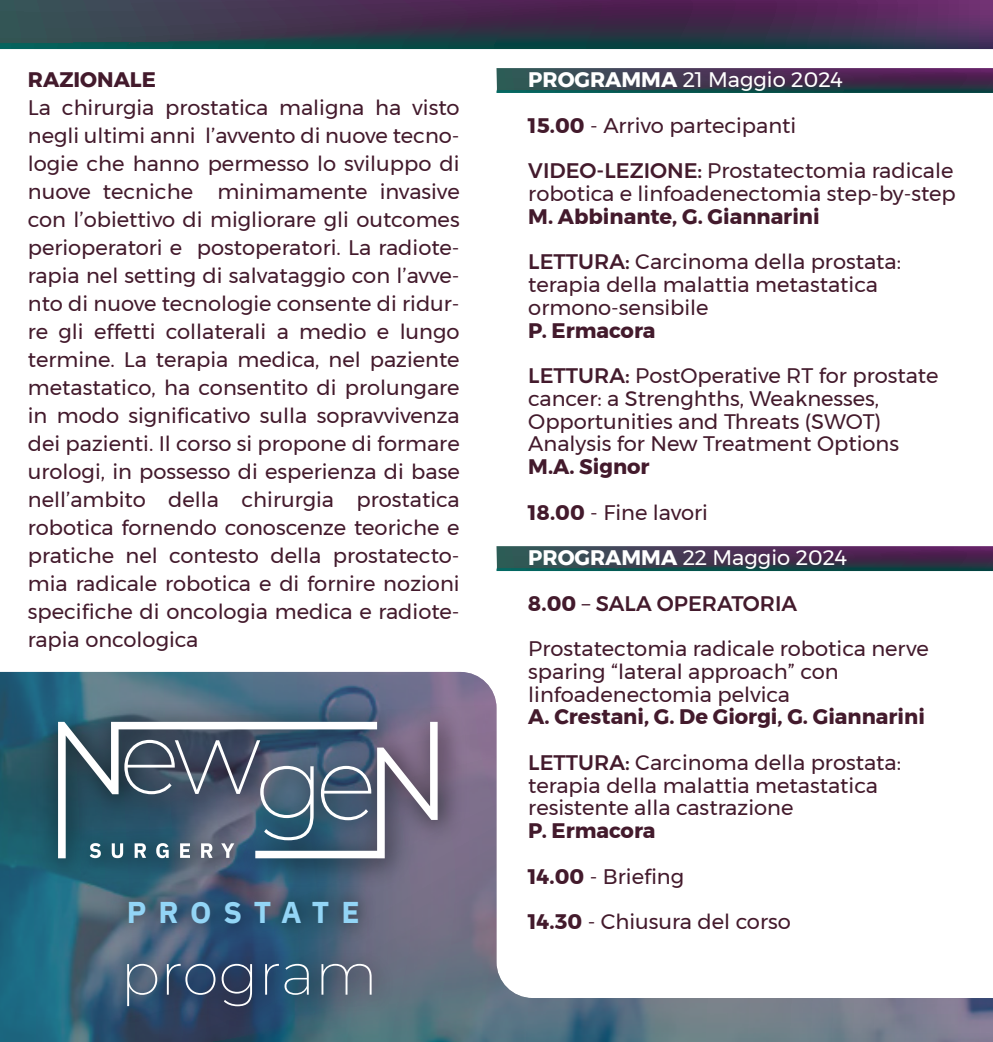
<style>
.page{position:relative;width:993px;height:1042px;background:#fff}
.page>*{position:absolute;margin:0;border:0;box-sizing:border-box;transform-origin:0 0}
.t1{font:200 58.98px "Montserrat";color:#fff}
.t2{font:700 29.93px "IBM Plex Sans Thai Looped";letter-spacing:.39em;color:#93d5f6}
.t3{font:21px/28px "Montserrat";color:#431a2c}
.t4{font:700 21px/45.5px "Montserrat";color:#431a2c}
.s1{font-weight:700;color:#fff}
.s2{color:#fff}
.s3{font-weight:700}
.s4{font-weight:500}
.s5{font-weight:400}
</style>
<div class="page">
<img style="left:0;top:672px;width:992px;height:370px">
<svg style="left:0;top:0;width:992px;height:49px"></svg>
<svg style="left:496px;top:546px;width:496px;height:25px"></svg>
<svg style="left:496px;top:68px;width:496px;height:25px"></svg>
<img style="left:100px;top:893px;width:286px;height:28px">
<img style="left:98px;top:921px;width:310px;height:119px">
<img style="left:30px;top:693px;width:442px;height:200px">
<svg style="left:58px;top:722px;width:54px;height:136px"></svg>
<svg style="left:112px;top:722px;width:325px;height:136px"></svg>
<p class="t4" style="left:28px;top:57px;width:129px">RAZIONALE</p>
<p class="t3" style="left:28px;top:94px;width:433px;text-align:justify">La chirurgia prostatica maligna ha visto negli ultimi anni l’avvento di nuove tecno&shy;logie che hanno permesso lo sviluppo di nuove tecniche minimamente invasive con l’obiettivo di migliorare gli outcomes perioperatori e postoperatori. La radiote&shy;rapia nel setting di salvataggio con l’avve&shy;nto di nuove tecnologie consente di ridur&shy;re gli effetti collaterali a medio e lungo termine. La terapia medica, nel paziente metastatico, ha consentito di prolungare in modo significativo sulla sopravvivenza dei pazienti. Il corso si propone di formare urologi, in possesso di esperienza di base nell’ambito della chirurgia prostatica robotica fornendo conoscenze teoriche e pratiche nel contesto della prostatecto&shy;mia radicale robotica e di fornire nozioni specifiche di oncologia medica e radiote&shy;rapia oncologica</p>
<h2 class="t2" style="left:127px;top:895px;width:234px">PROSTATE</h2>
<h1 class="t1" style="left:121px;top:934px;width:258px">program</h1>
<p class="t3" style="left:528px;top:57px;width:426px;line-height:45.5px"><span class="s1">PROGRAMMA</span> <span class="s2">21 Maggio 2024<br></span><span class="s3">15.00</span> - Arrivo partecipanti<br><span class="s4">VIDEO-LEZIONE:</span> Prostatectomia radicale</p>
<p class="t3" style="left:528px;top:179px;width:429px">robotica e linfoadenectomia step-by-step</p>
<p class="t4" style="left:528px;top:194px;width:374px">M. Abbinante, G. Giannarini<br><span class="s4">LETTURA:</span> <span class="s5">Carcinoma della prostata:</span></p>
<p class="t3" style="left:528px;top:273px;width:351px;line-height:22.8px">terapia della malattia metastatica ormono-sensibile</p>
<p class="t3" style="left:528px;top:307px;width:411px;line-height:45.5px"><span class="s3">P. Ermacora<br></span><span class="s4">LETTURA:</span> PostOperative RT for prostate</p>
<p class="t3" style="left:528px;top:387px;width:372px;line-height:22.8px">cancer: a Strenghths, Weaknesses,<br>Opportunities and Threats (SWOT)<br>Analysis for New Treatment Options</p>
<p class="t3" style="left:528px;top:444px;width:402px;line-height:45.5px"><span class="s3">M.A. Signor<br>18.00</span> - Fine lavori<br><span class="s1">PROGRAMMA</span> <span class="s2">22 Maggio 2024<br></span><span class="s3">8.00</span> – <span class="s4">SALA OPERATORIA<br></span>Prostatectomia radicale robotica nerve</p>
<p class="t3" style="left:528px;top:660px;width:312px;line-height:22.8px">sparing “lateral approach” con linfoadenectomia pelvica</p>
<p class="t4" style="left:528px;top:694px;width:398px">A. Crestani, G. De Giorgi, G. Giannarini<br><span class="s4">LETTURA:</span> <span class="s5">Carcinoma della prostata:</span></p>
<p class="t3" style="left:528px;top:773px;width:351px;line-height:22.8px">terapia della malattia metastatica resistente alla castrazione</p>
<p class="t4" style="left:528px;top:808px;width:157px">P. Ermacora<br>14.00 <span class="s5">- Briefing</span></p>
<p class="t3" style="left:528px;top:907px;width:264px"><span class="s3">14.30</span> - Chiusura del corso</p>
</div>
